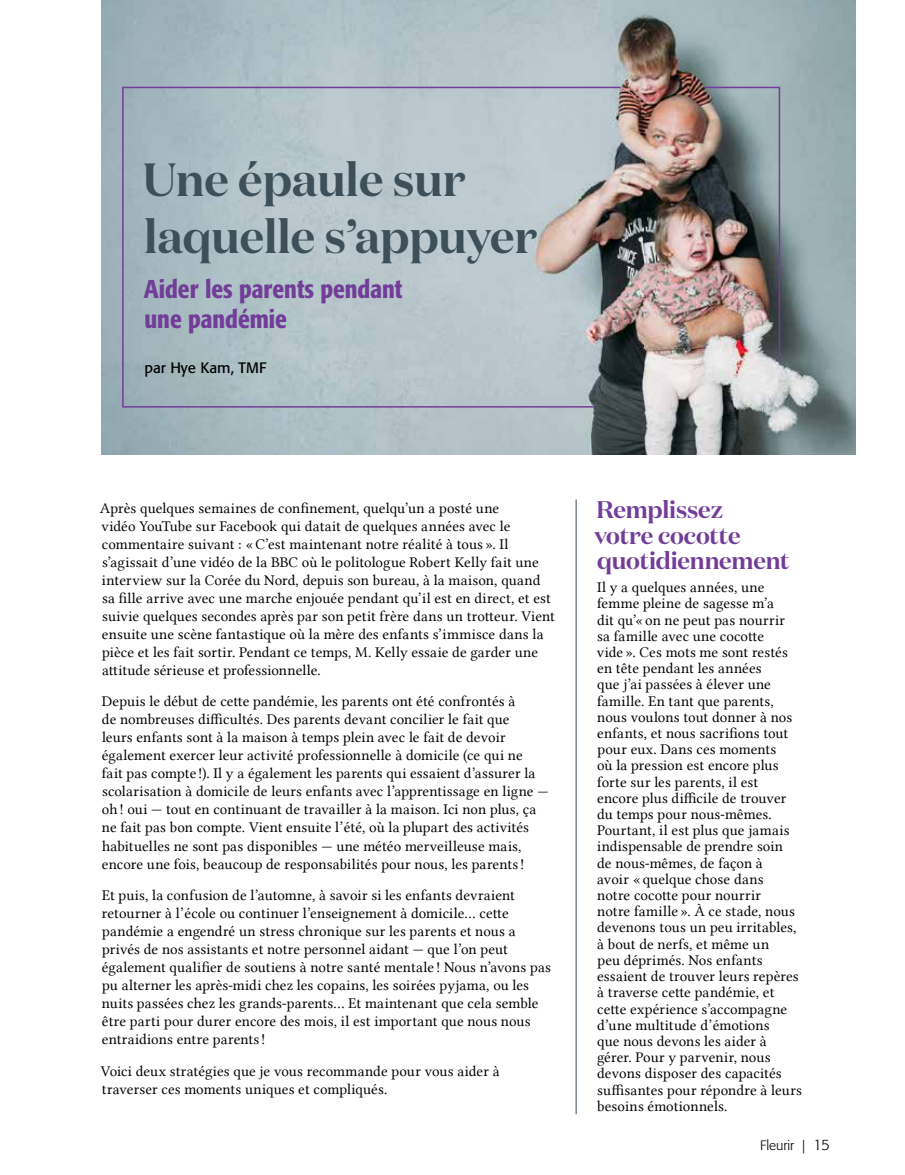
<style>
.page{position:relative;width:905px;height:1175px;background:#fff}
.page>*{position:absolute;margin:0;border:0;box-sizing:border-box;transform-origin:0 0}
.t1{font:600 46.5px/57px "Domaine Disp";color:#3d505a}
.t2{font:500 condensed 25.5px/30.6px "Formata";color:#723d98}
.t3{font:600 24px/25.5px "Domaine Disp";letter-spacing:-.01em;color:#723d98}
.t4{font:15px/16.2px "Lin Libertine";letter-spacing:.005em;color:#000}
.t5{font:15px "Formata";color:#000}
.t6{font:300 13.5px "Formata";color:#000}
.s1{font-size:15px}
</style>
<div class="page">
<hr style="left:576px;top:499px;width:1px;height:615px;background:#3d505a">
<img style="left:101px;top:0;width:754px;height:454px">
<img style="left:703px;top:86px;width:78px;height:278px">
<svg style="left:121px;top:86px;width:500px;height:322px"></svg>
<h1 class="t1" style="left:143px;top:151px;width:396px">Une épaule sur laquelle s’appuyer</h1>
<h2 class="t2" style="left:144px;top:273px;width:260px">Aider les parents pendant une pandémie</h2>
<p class="t5" style="left:144px;top:359px;width:123px">par Hye Kam, TMF</p>
<p class="t4" style="left:100px;top:499px;width:456px;line-height:18px">Après quelques semaines de confinement, quelqu’un a posté une<br>vidéo YouTube sur Facebook qui datait de quelques années avec le commentaire suivant : « C’est maintenant notre réalité à tous ». Il s’agissait d’une vidéo de la BBC où le politologue Robert Kelly fait une interview sur la Corée du Nord, depuis son bureau, à la maison, quand sa fille arrive avec une marche enjouée pendant qu’il est en direct, et est suivie quelques secondes après par son petit frère dans un trotteur. Vient ensuite une scène fantastique où la mère des enfants s’immisce dans la pièce et les fait sortir. Pendant ce temps, M. Kelly essaie de garder une attitude sérieuse et professionnelle.</p>
<p class="t4" style="left:102px;top:692px;width:448px;line-height:18px">Depuis le début de cette pandémie, les parents ont été confrontés à<br>de nombreuses difficultés. Des parents devant concilier le fait que<br>leurs enfants sont à la maison à temps plein avec le fait de devoir également exercer leur activité professionnelle à domicile (ce qui ne<br>fait pas compte !). Il y a également les parents qui essaient d’assurer la scolarisation à domicile de leurs enfants avec l’apprentissage en ligne — oh ! oui — tout en continuant de travailler à la maison. Ici non plus, ça ne fait pas bon compte. Vient ensuite l’été, où la plupart des activités habituelles ne sont pas disponibles — une météo merveilleuse mais, encore une fois, beaucoup de responsabilités pour nous, les parents !</p>
<p class="t4" style="left:102px;top:886px;width:450px;line-height:18px">Et puis, la confusion de l’automne, à savoir si les enfants devraient retourner à l’école ou continuer l’enseignement à domicile… cette pandémie a engendré un stress chronique sur les parents et nous a privés de nos assistants et notre personnel aidant — que l’on peut également qualifier de soutiens à notre santé mentale ! Nous n’avons pas pu alterner les après-midi chez les copains, les soirées pyjama, ou les nuits passées chez les grands-parents… Et maintenant que cela semble être parti pour durer encore des mois, il est important que nous nous entraidions entre parents !</p>
<p class="t4" style="left:101px;top:1061px;width:400px;line-height:18px">Voici deux stratégies que je vous recommande pour vous aider à traverser ces moments uniques et compliqués.</p>
<h3 class="t3" style="left:594px;top:496px;width:196px">Remplissez<br>votre cocotte quotidiennement</h3>
<p class="t4" style="left:597px;top:579px;width:206px">Il y a quelques années, une femme pleine de sagesse m’a<br>dit qu’« on ne peut pas nourrir<br>sa famille avec une cocotte<br>vide ». Ces mots me sont restés en tête pendant les années<br>que j’ai passées à élever une famille. En tant que parents, nous voulons tout donner à nos enfants, et nous sacrifions tout pour eux. Dans ces moments<br>où la pression est encore plus forte sur les parents, il est encore plus difficile de trouver du temps pour nous-mêmes.<br>Pourtant, il est plus que jamais indispensable de prendre soin<br>de nous-mêmes, de façon à<br>avoir « quelque chose dans<br>notre cocotte pour nourrir<br>notre famille ». À ce stade, nous devenons tous un peu irritables, à bout de nerfs, et même un<br>peu déprimés. Nos enfants essaient de trouver leurs repères à traverse cette pandémie, et cette expérience s’accompagne d’une multitude d’émotions<br>que nous devons les aider à gérer. Pour y parvenir, nous devons disposer des capacités suffisantes pour répondre à leurs besoins émotionnels.</p>
<p class="t6" style="left:760px;top:1137px;width:71px">Fleurir | <span class="s1">15</span></p>
</div>
